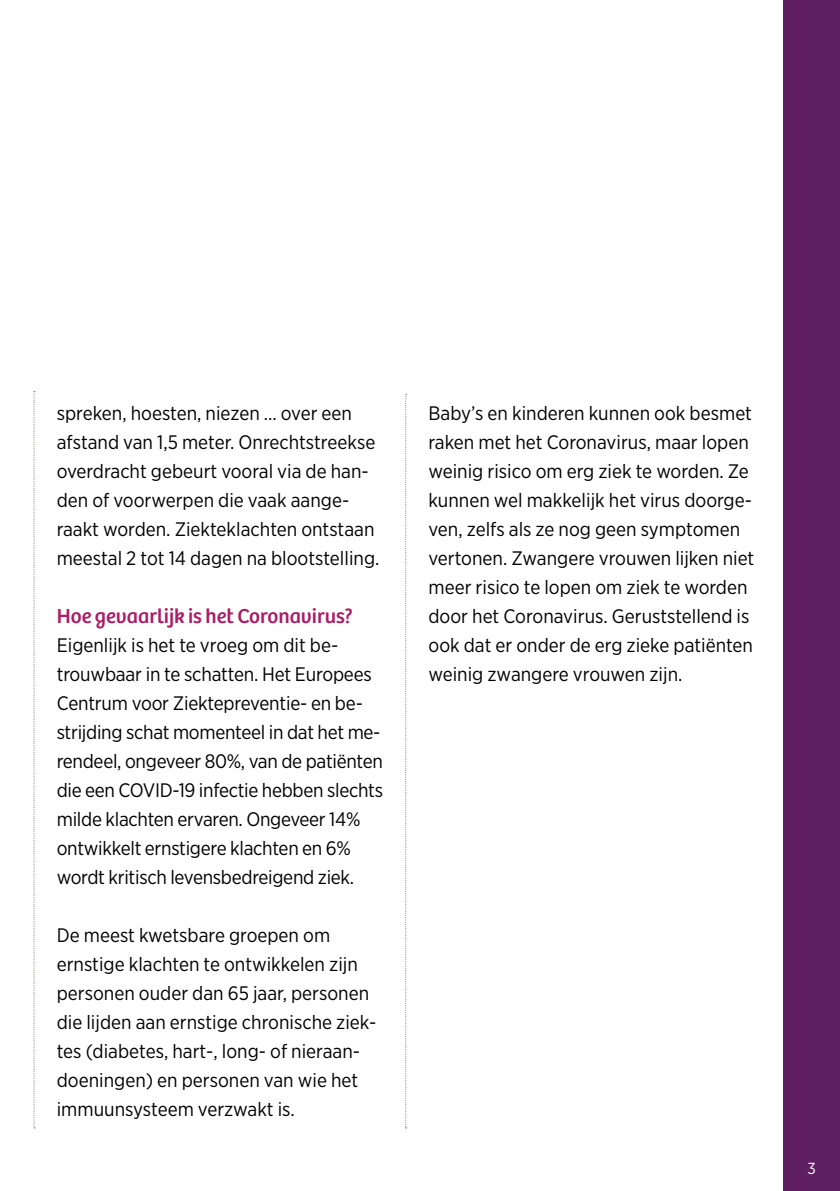
<style>
.page{position:relative;width:840px;height:1191px;background:#fff}
.page>*{position:absolute;margin:0;border:0;box-sizing:border-box;transform-origin:0 0}
.t1{font:21px "Bree";color:#ab1c65}
.t2{font:19.6px/29px "Gotham Narrow";color:#000}
.t3{font:16px "Gotham Narrow";color:#fff}
</style>
<div class="page">
<div style="left:782px;top:0;width:57px;height:1191px;background:#5f1d62"></div>
<svg style="left:405px;top:394px;width:1px;height:734px"></svg>
<svg style="left:34px;top:391px;width:1px;height:737px"></svg>
<p class="t2" style="left:57px;top:398px;width:324px">spreken, hoesten, niezen … over een afstand van 1,5 meter. Onrechtstreekse overdracht gebeurt vooral via de han&shy;den of voorwerpen die vaak aange&shy;raakt worden. Ziekteklachten ontstaan meestal 2 tot 14 dagen na blootstelling.</p>
<p class="t1" style="left:57px;top:604px;width:297px">Hoe gevaarlijk is het Coronavirus?</p>
<p class="t2" style="left:57px;top:630px;width:327px">Eigenlijk is het te vroeg om dit be&shy;trouwbaar in te schatten. Het Europees Centrum voor Ziektepreventie- en be&shy;strijding schat momenteel in dat het me&shy;rendeel, ongeveer 80%, van de patiënten die een COVID-19 infectie hebben slechts milde klachten ervaren. Ongeveer 14% ontwikkelt ernstigere klachten en 6% wordt kritisch levensbedreigend ziek.</p>
<p class="t2" style="left:57px;top:920px;width:321px">De meest kwetsbare groepen om ernstige klachten te ontwikkelen zijn personen ouder dan 65 jaar, personen die lijden aan ernstige chronische ziek&shy;tes (diabetes, hart-, long- of nieraan&shy;doeningen) en personen van wie het immuunsysteem verzwakt is.</p>
<p class="t2" style="left:428px;top:398px;width:327px">Baby’s en kinderen kunnen ook besmet raken met het Coronavirus, maar lopen weinig risico om erg ziek te worden. Ze kunnen wel makkelijk het virus doorge&shy;ven, zelfs als ze nog geen symptomen vertonen. Zwangere vrouwen lijken niet meer risico te lopen om ziek te worden door het Coronavirus. Geruststellend is ook dat er onder de erg zieke patiënten weinig zwangere vrouwen zijn.</p>
<p class="t3" style="left:807px;top:1158px;width:10px">3</p>
</div>
